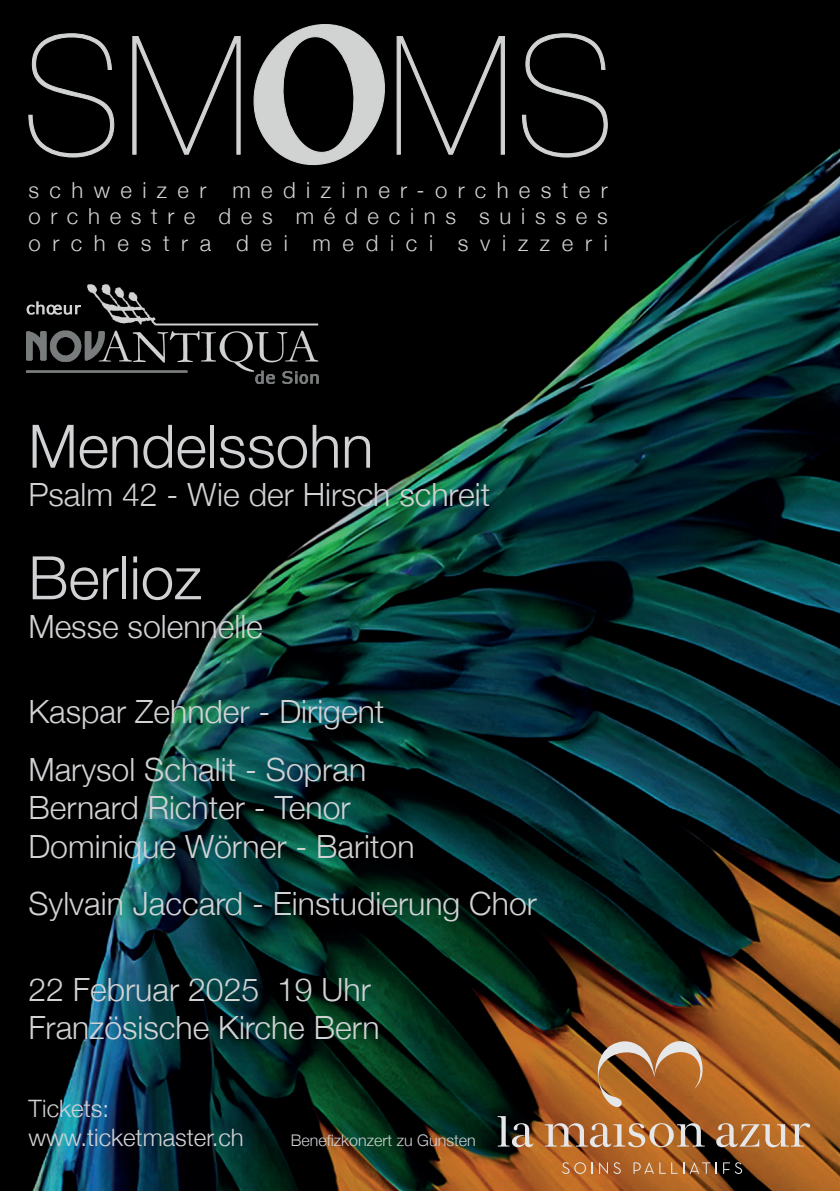
<style>
.page{position:relative;width:840px;height:1191px;background:#fff}
.page>*{position:absolute;margin:0;border:0;box-sizing:border-box;transform-origin:0 0}
.t1{font:300 60px "Helvetica Neue";color:#d1d2d4}
.t2{font:300 32px/38.4px "Helvetica Neue";color:#d1d2d4}
.t3{font:300 24px/28.8px "Helvetica Neue";color:#d1d2d4}
.t4{font:300 22.2px/26.6px "Helvetica Neue";letter-spacing:.53em;color:#d1d2d4;text-align:justify}
.t5{font:300 16px "Helvetica Neue";color:#d1d2d4}
</style>
<div class="page">
<img style="left:0;top:0;width:839px;height:1191px">
<svg style="left:28px;top:33px;width:87px;height:125px;background:#1d1d1e"></svg>
<svg style="left:521px;top:33px;width:86px;height:125px;background:#1d1d1e"></svg>
<svg style="left:132px;top:24px;width:373px;height:148px;background:#2e2f2f"></svg>
<img style="left:26px;top:284px;width:292px;height:99px">
<svg style="left:497px;top:1116px;width:36px;height:31px"></svg>
<svg style="left:544px;top:1123px;width:160px;height:24px;background:#b28560"></svg>
<svg style="left:715px;top:1123px;width:94px;height:24px;background:#be8c60"></svg>
<svg style="left:597px;top:1041px;width:105px;height:66px;background:#a67042"></svg>
<svg style="left:561px;top:1162px;width:24px;height:11px"></svg>
<svg style="left:598px;top:1162px;width:9px;height:11px"></svg>
<svg style="left:613px;top:1162px;width:7px;height:11px"></svg>
<svg style="left:633px;top:1162px;width:20px;height:11px"></svg>
<svg style="left:659px;top:1162px;width:24px;height:11px"></svg>
<svg style="left:689px;top:1162px;width:27px;height:11px"></svg>
<svg style="left:722px;top:1162px;width:19px;height:11px"></svg>
<p class="t4" style="left:28px;top:175px;width:580px">schweizer mediziner-orchester orchestre des médecins suisses orchestra dei medici svizzeri</p>
<h1 class="t1" style="left:28px;top:398px;width:346px">Mendelssohn</h1>
<p class="t2" style="left:28px;top:473px;width:463px">Psalm 42 - Wie der Hirsch schreit</p>
<h1 class="t1" style="left:28px;top:529px;width:175px">Berlioz</h1>
<p class="t2" style="left:28px;top:605px;width:236px">Messe solennelle</p>
<p class="t2" style="left:28px;top:680px;width:357px;line-height:57.6px">Kaspar Zehnder - Dirigent<br>Marysol Schalit - Sopran</p>
<p class="t2" style="left:28px;top:786px;width:387px">Bernard Richter - Tenor<br>Dominique Wörner - Bariton</p>
<p class="t2" style="left:28px;top:882px;width:509px">Sylvain Jaccard - Einstudierung Chor</p>
<p class="t2" style="left:28px;top:967px;width:352px">22 Februar 2025 19 Uhr<br>Französische Kirche Bern</p>
<p class="t3" style="left:28px;top:1092px;width:217px">Tickets: www.ticketmaster.ch</p>
<p class="t5" style="left:291px;top:1127px;width:186px">Benefizkonzert zu Gunsten</p>
</div>
